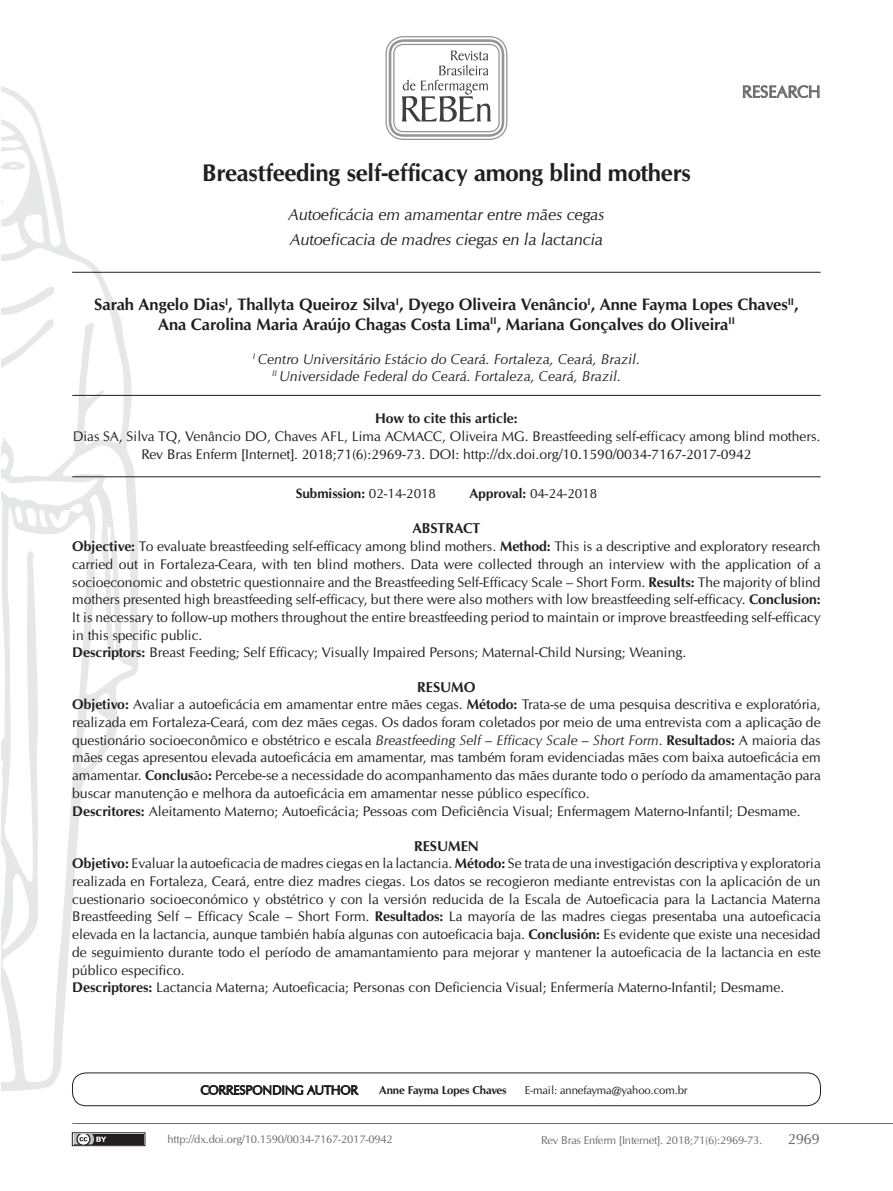
<style>
.page{position:relative;width:893px;height:1191px;background:#fff}
.page>*{position:absolute;margin:0;border:0;box-sizing:border-box;transform-origin:0 0}
.t1{font:700 24px "URW Classico";letter-spacing:-.01em;color:#231f20}
.t2{font:700 16.5px/19.8px "URW Classico";color:#231f20;text-align:center}
.t3{font:italic 16.5px/25.2px "URW Classico";letter-spacing:-.01em;color:#231f20}
.t4{font:16.5px "URW Classico";color:#6c6d70}
.t5{font:15px "URW Classico";color:#6c6d70}
.t6{font:italic 14.25px/17.1px "URW Classico";color:#231f20;text-align:center}
.t7{font:700 14.25px "URW Classico";color:#231f20}
.t8{font:13.95px/17.7px "URW Classico";color:#231f20}
.t9{font:700 13.95px "URW Classico";color:#231f20}
.t10{font:700 13.5px "URW Classico";color:#231f20}
.t11{font:13.5px "URW Classico";color:#231f20}
.t12{font:12.45px "URW Classico";letter-spacing:-.01em;color:#231f20}
.t13{font:11.4px "URW Classico";letter-spacing:-.01em;color:#231f20}
.t14{font:700 11.4px "URW Classico";letter-spacing:-.01em;color:#231f20}
.t15{font:11.25px "URW Classico";letter-spacing:-.015em;color:#6c6d70}
.s1{font-weight:400}
.s2{font-weight:700}
.s3{font-style:italic}
</style>
<div class="page">
<div style="left:385px;top:36px;width:122px;height:104px;border:1px solid #939598;border-radius:17px"></div>
<div style="left:389px;top:39px;width:115px;height:98px;border:3px solid #939598;border-radius:14px"></div>
<div style="left:393px;top:44px;width:107px;height:88px;border:1px solid #939598;border-radius:10px"></div>
<svg style="left:402px;top:51px;width:89px;height:71px"></svg>
<hr style="left:72px;top:1123px;width:821px;height:1px;background:#6c6d70">
<svg style="left:1px;top:86px;width:137px;height:1005px"></svg>
<div style="left:72px;top:1132px;width:73px;height:14px;border:1px solid #231f20"></div>
<div style="left:74px;top:1134px;width:70px;height:10px;background:#231f20"></div>
<svg style="left:74px;top:1134px;width:32px;height:10px"></svg>
<hr style="left:72px;top:272px;width:749px;height:1px;background:#231f20">
<hr style="left:72px;top:395px;width:749px;height:1px;background:#231f20">
<hr style="left:72px;top:476px;width:749px;height:1px;background:#231f20">
<svg style="left:743px;top:86px;width:76px;height:12px"></svg>
<div style="left:72px;top:1072px;width:749px;height:34px;border:1px solid #231f20;border-radius:14px"></div>
<svg style="left:201px;top:1085px;width:157px;height:9px"></svg>
<h1 class="t1" style="left:202px;top:158px;width:490px">Breastfeeding self-efficacy among blind mothers</h1>
<p class="t3" style="left:288px;top:202px;width:318px">Autoeficácia em amamentar entre mães cegas<br>Autoeficacia de madres ciegas en la lactancia</p>
<p class="t4" style="left:742px;top:82px;width:80px">RESEARCH</p>
<p class="t2" style="left:94px;top:294px;width:706px">Sarah Angelo Dias<sup>I</sup>, Thallyta Queiroz Silva<sup>I</sup>, Dyego Oliveira Venâncio<sup>I</sup>, Anne Fayma Lopes Chaves<sup>II</sup>,<br>Ana Carolina Maria Araújo Chagas Costa Lima<sup>II</sup>, Mariana Gonçalves do Oliveira<sup>II</sup></p>
<p class="t6" style="left:253px;top:351px;width:389px"><sup>I</sup> Centro Universitário Estácio do Ceará. Fortaleza, Ceará, Brazil.<br><sup>II</sup> Universidade Federal do Ceará. Fortaleza, Ceará, Brazil.</p>
<p class="t9" style="left:375px;top:410px;width:144px">How to cite this article:</p>
<p class="t8" style="left:73px;top:428px;width:749px;text-align:center">Dias SA, Silva TQ, Venâncio DO, Chaves AFL, Lima ACMACC, Oliveira MG. Breastfeeding self-efficacy among blind mothers.<br>Rev Bras Enferm [Internet]. 2018;71(6):2969-73. DOI: http://dx.doi.org/10.1590/0034-7167-2017-0942</p>
<p class="t10" style="left:296px;top:485px;width:142px">Submission: <span class="s1">02-14-2018</span></p>
<p class="t11" style="left:470px;top:486px;width:129px"><span class="s2">Approval:</span> 04-24-2018</p>
<p class="t7" style="left:412px;top:520px;width:69px">ABSTRACT</p>
<p class="t8" style="left:72px;top:537px;width:750px"><span class="s2">Objective:</span> To evaluate breastfeeding self-efficacy among blind mothers. <span class="s2">Method:</span> This is a descriptive and exploratory research carried out in Fortaleza-Ceara, with ten blind mothers. Data were collected through an interview with the application of a socioeconomic and obstetric questionnaire and the Breastfeeding Self-Efficacy Scale – Short Form. <span class="s2">Results:</span> The majority of blind mothers presented high breastfeeding self-efficacy, but there were also mothers with low breastfeeding self-efficacy. <span class="s2">Conclusion:<br></span>It is necessary to follow-up mothers throughout the entire breastfeeding period to maintain or improve breastfeeding self-efficacy in this specific public.<br><span class="s2">Descriptors:</span> Breast Feeding; Self Efficacy; Visually Impaired Persons; Maternal-Child Nursing; Weaning.</p>
<p class="t7" style="left:417px;top:678px;width:60px">RESUMO</p>
<p class="t8" style="left:72px;top:696px;width:750px"><span class="s2">Objetivo:</span> Avaliar a autoeficácia em amamentar entre mães cegas. <span class="s2">Método:</span> Trata-se de uma pesquisa descritiva e exploratória, realizada em Fortaleza-Ceará, com dez mães cegas. Os dados foram coletados por meio de uma entrevista com a aplicação de questionário socioeconômico e obstétrico e escala <span class="s3">Breastfeeding Self – Efficacy Scale – Short Form</span>. <span class="s2">Resultados:</span> A maioria das mães cegas apresentou elevada autoeficácia em amamentar, mas também foram evidenciadas mães com baixa autoeficácia em amamentar. <span class="s2">Conclus</span>ão<span class="s2">:</span> Percebe-se a necessidade do acompanhamento das mães durante todo o período da amamentação para buscar manutenção e melhora da autoeficácia em amamentar nesse público específico.<br><span class="s2">Descritores:</span> Aleitamento Materno; Autoeficácia; Pessoas com Deficiência Visual; Enfermagem Materno-Infantil; Desmame.</p>
<p class="t7" style="left:414px;top:837px;width:66px">RESUMEN</p>
<p class="t8" style="left:72px;top:855px;width:750px"><span class="s2">Objetivo:</span> Evaluar la autoeficacia de madres ciegas en la lactancia. <span class="s2">Método:</span> Se trata de una investigación descriptiva y exploratoria realizada en Fortaleza, Ceará, entre diez madres ciegas. Los datos se recogieron mediante entrevistas con la aplicación de un cuestionario socioeconómico y obstétrico y con la versión reducida de la Escala de Autoeficacia para la Lactancia Materna Breastfeeding Self – Efficacy Scale – Short Form. <span class="s2">Resultados:</span> La mayoría de las madres ciegas presentaba una autoeficacia elevada en la lactancia, aunque también había algunas con autoeficacia baja. <span class="s2">Conclusión:</span> Es evidente que existe una necesidad de seguimiento durante todo el período de amamantamiento para mejorar y mantener la autoeficacia de la lactancia en este público especifico.<br><span class="s2">Descriptores:</span> Lactancia Materna; Autoeficacia; Personas con Deficiencia Visual; Enfermería Materno-Infantil; Desmame.</p>
<p class="t12" style="left:201px;top:1083px;width:159px">CORRESPONDING AUTHOR</p>
<p class="t14" style="left:379px;top:1083px;width:129px">Anne Fayma Lopes Chaves</p>
<p class="t13" style="left:525px;top:1083px;width:165px">E-mail: annefayma@yahoo.com.br</p>
<p class="t15" style="left:168px;top:1133px;width:227px">http://dx.doi.org/10.1590/0034-7167-2017-0942</p>
<p class="t15" style="left:541px;top:1133px;width:223px">Rev Bras Enferm [Internet]. 2018;71(6):2969-73.</p>
<p class="t5" style="left:788px;top:1130px;width:33px">2969</p>
</div>
